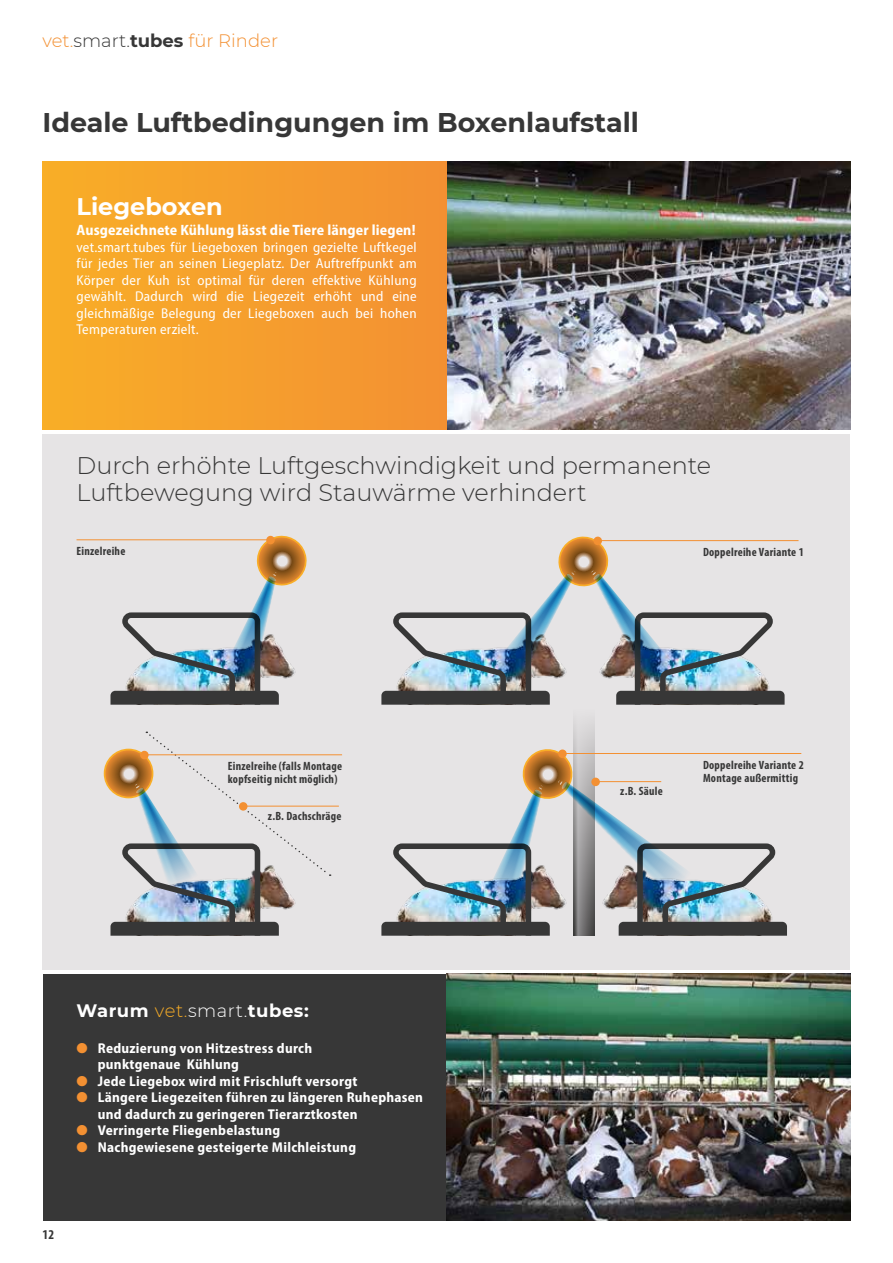
<style>
.page{position:relative;width:893px;height:1263px;background:#fff}
.page>*{position:absolute;margin:0;border:0;box-sizing:border-box;transform-origin:0 0}
.t1{font:700 27px "Montserrat";color:#373737}
.t2{font:300 24px/27px "Montserrat";color:#373737}
.t3{font:700 24px "Montserrat";color:#fff}
.t4{font:300 18px "Montserrat";color:#f39032}
.t5{font:700 18px "Montserrat";letter-spacing:.03em;color:#fff}
.t6{font:700 semi-condensed 15px "Myriad Pro";letter-spacing:.01em;color:#fff}
.t7{font:semi-condensed 14.25px/16.5px "Myriad Pro";letter-spacing:.02em;color:#fff;text-align:justify}
.t8{font:700 semi-condensed 14.25px/16.5px "Myriad Pro";letter-spacing:.02em;color:#fff}
.t9{font:700 condensed 13.5px "Myriad Pro";color:#373737}
.t10{font:700 condensed 12px/13.5px "Myriad Pro";letter-spacing:.02em;color:#373737}
.s1{color:#373737}
.s2{font-weight:700;color:#373737}
.s3{font-weight:300;color:#f9ae27}
.s4{font-weight:300}
.s5{color:#f39032}
</style>
<div class="page">
<img style="left:446px;top:162px;width:404px;height:267px">
<div style="left:43px;top:162px;width:403px;height:267px;background:linear-gradient(to right,#f9ae27,#f39033)"></div>
<div style="left:43px;top:434px;width:807px;height:535px;background:#e6e4e5"></div>
<div style="left:43px;top:974px;width:403px;height:246px;background:#373737"></div>
<img style="left:446px;top:974px;width:404px;height:246px">
<img style="left:110px;top:535px;width:197px;height:170px">
<img style="left:381px;top:536px;width:404px;height:169px">
<div style="left:574px;top:710px;width:21px;height:226px;background:#dbd9da"></div>
<img style="left:381px;top:745px;width:406px;height:191px">
<svg style="left:105px;top:749px;width:48px;height:48px"></svg>
<img style="left:110px;top:732px;width:221px;height:204px">
<hr style="left:77px;top:539px;width:191px;height:1px;background:#f39032">
<div style="left:266px;top:536px;width:9px;height:8px;background:#f39032;border-radius:50%"></div>
<hr style="left:147px;top:754px;width:195px;height:1px;background:#f39032">
<div style="left:140px;top:751px;width:9px;height:8px;background:#f39032;border-radius:50%"></div>
<hr style="left:246px;top:806px;width:93px;height:1px;background:#f39032">
<div style="left:239px;top:802px;width:8px;height:9px;background:#f39032;border-radius:50%"></div>
<hr style="left:600px;top:540px;width:198px;height:1px;background:#f39032">
<div style="left:593px;top:537px;width:9px;height:8px;background:#f39032;border-radius:50%"></div>
<hr style="left:565px;top:753px;width:236px;height:1px;background:#f39032">
<div style="left:558px;top:749px;width:9px;height:9px;background:#f39032;border-radius:50%"></div>
<hr style="left:598px;top:781px;width:63px;height:1px;background:#f39032">
<div style="left:591px;top:778px;width:9px;height:8px;background:#f39032;border-radius:50%"></div>
<p class="t4" style="left:43px;top:29px;width:237px">vet.<span class="s1">smart.</span><span class="s2">tubes</span> für Rinder</p>
<h1 class="t1" style="left:43px;top:103px;width:598px">Ideale Luftbedingungen im Boxenlaufstall</h1>
<h2 class="t3" style="left:77px;top:189px;width:148px">Liegeboxen</h2>
<p class="t6" style="left:77px;top:221px;width:340px">Ausgezeichnete Kühlung lässt die Tiere länger liegen!</p>
<p class="t7" style="left:77px;top:239px;width:342px">vet.smart.tubes für Liegeboxen bringen gezielte Luftkegel für jedes Tier an seinen Liegeplatz. Der Auftreffpunkt am Körper der Kuh ist optimal für deren effektive Kühlung gewählt. Dadurch wird die Liegezeit erhöht und eine gleichmäßige Belegung der Liegeboxen auch bei hohen Temperaturen erzielt.</p>
<h2 class="t2" style="left:77px;top:451px;width:636px">Durch erhöhte Luftgeschwindigkeit und permanente<br>Luftbewegung wird Stauwärme verhindert</h2>
<p class="t10" style="left:77px;top:544px;width:50px">Einzelreihe</p>
<p class="t10" style="left:228px;top:759px;width:116px">Einzelreihe (falls Montage kopfseitig nicht möglich)</p>
<p class="t10" style="left:268px;top:809px;width:75px">z.B. Dachschräge</p>
<p class="t5" style="left:77px;top:997px;width:234px">Warum <span class="s3">vet.</span><span class="s4">smart.</span>tubes:</p>
<p class="t8" style="left:98px;top:1039px;width:216px;text-indent:-21px"><span class="s5">●</span> Reduzierung von Hitzestress durch punktgenaue Kühlung</p>
<p class="t8" style="left:77px;top:1072px;width:282px"><span class="s5">●</span> Jede Liegebox wird mit Frischluft versorgt</p>
<p class="t8" style="left:98px;top:1089px;width:327px;text-indent:-21px"><span class="s5">●</span> Längere Liegezeiten führen zu längeren Ruhephasen und dadurch zu geringeren Tierarztkosten</p>
<p class="t8" style="left:77px;top:1122px;width:205px"><span class="s5">●</span> Verringerte Fliegenbelastung</p>
<p class="t8" style="left:77px;top:1138px;width:281px"><span class="s5">●</span> Nachgewiesene gesteigerte Milchleistung</p>
<p class="t9" style="left:43px;top:1226px;width:13px">12</p>
<p class="t10" style="left:703px;top:545px;width:102px">Doppelreihe Variante 1</p>
<p class="t10" style="left:620px;top:784px;width:44px">z.B. Säule</p>
<p class="t10" style="left:703px;top:757px;width:102px">Doppelreihe Variante 2<br>Montage außermittig</p>
</div>
